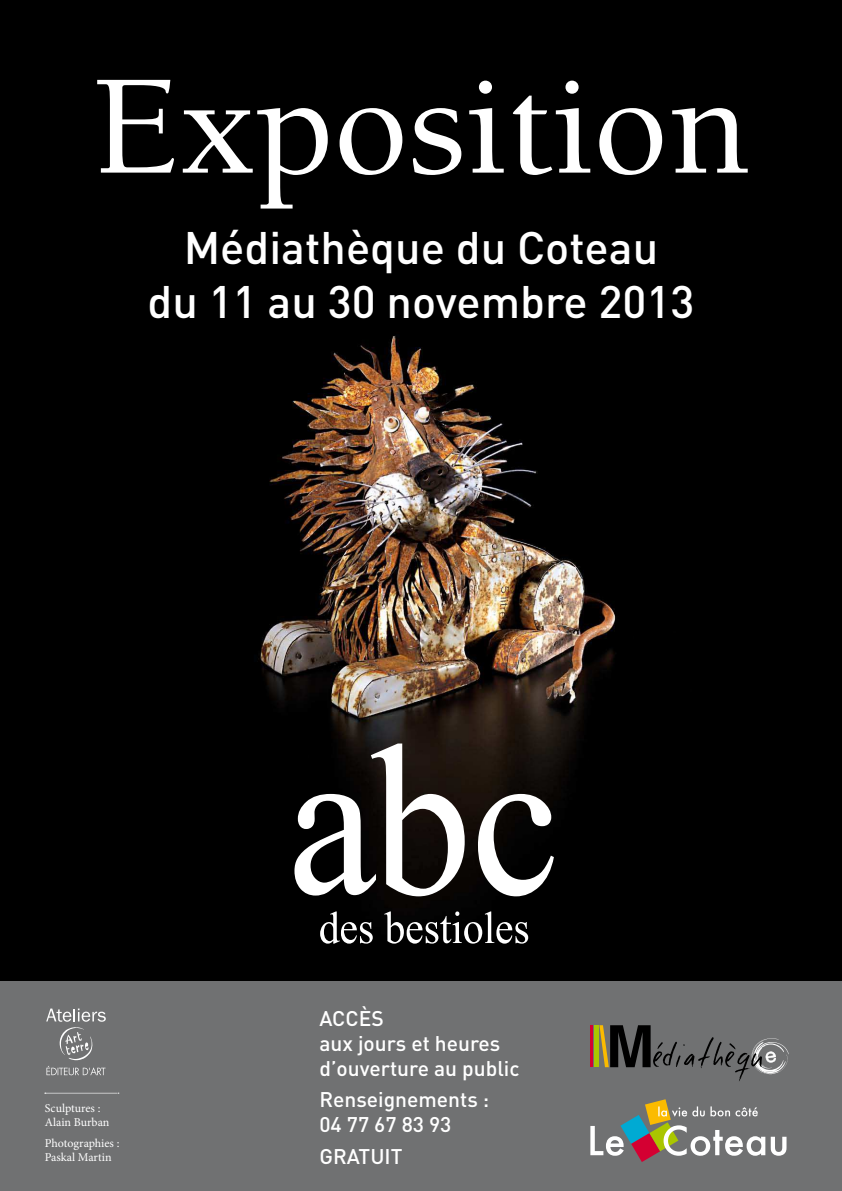
<style>
.page{position:relative;width:842px;height:1191px;background:#fff}
.page>*{position:absolute;margin:0;border:0;box-sizing:border-box;transform-origin:0 0}
.t1{font:146px "Berkeley Medium FO";color:#fff}
.t2{font:500 45px/54px "DIN";color:#fff;text-align:center}
.t3{font:500 21px/25.2px "DIN";color:#fff}
.t4{font:12px/14.4px "Minion Pro";color:#fff}
</style>
<div class="page">
<img style="left:0;top:0;width:842px;height:981px">
<div style="left:0;top:981px;width:842px;height:210px;background:#707172"></div>
<svg style="left:294px;top:743px;width:171px;height:153px"></svg>
<svg style="left:478px;top:794px;width:76px;height:102px"></svg>
<svg style="left:320px;top:911px;width:53px;height:32px"></svg>
<svg style="left:384px;top:911px;width:144px;height:32px"></svg>
<svg style="left:60px;top:1027px;width:33px;height:33px"></svg>
<svg style="left:46px;top:1008px;width:60px;height:13px"></svg>
<svg style="left:46px;top:1066px;width:60px;height:9px"></svg>
<svg style="left:45px;top:1093px;width:74px;height:1px"></svg>
<hr style="left:594px;top:1025px;width:4px;height:42px;background:#aac600">
<hr style="left:590px;top:1025px;width:3px;height:42px;background:#d40032">
<svg style="left:599px;top:1025px;width:190px;height:56px"></svg>
<svg style="left:590px;top:1099px;width:175px;height:63px"></svg>
<svg style="left:771px;top:1136px;width:15px;height:19px"></svg>
<h1 class="t1" style="left:92px;top:80px;width:659px">Exposition</h1>
<h2 class="t2" style="left:147px;top:225px;width:548px">Médiathèque du Coteau<br>du 11 au 30 novembre 2013</h2>
<p class="t4" style="left:45px;top:1101px;width:66px">Sculptures :<br>Alain Burban</p>
<p class="t4" style="left:45px;top:1136px;width:76px">Photographies :<br>Paskal Martin</p>
<p class="t3" style="left:319px;top:1007px;width:202px">ACCÈS<br>aux jours et heures d’ouverture au public</p>
<p class="t3" style="left:319px;top:1088px;width:171px">Renseignements :<br>04 77 67 83 93</p>
<p class="t3" style="left:319px;top:1145px;width:85px">GRATUIT</p>
</div>
